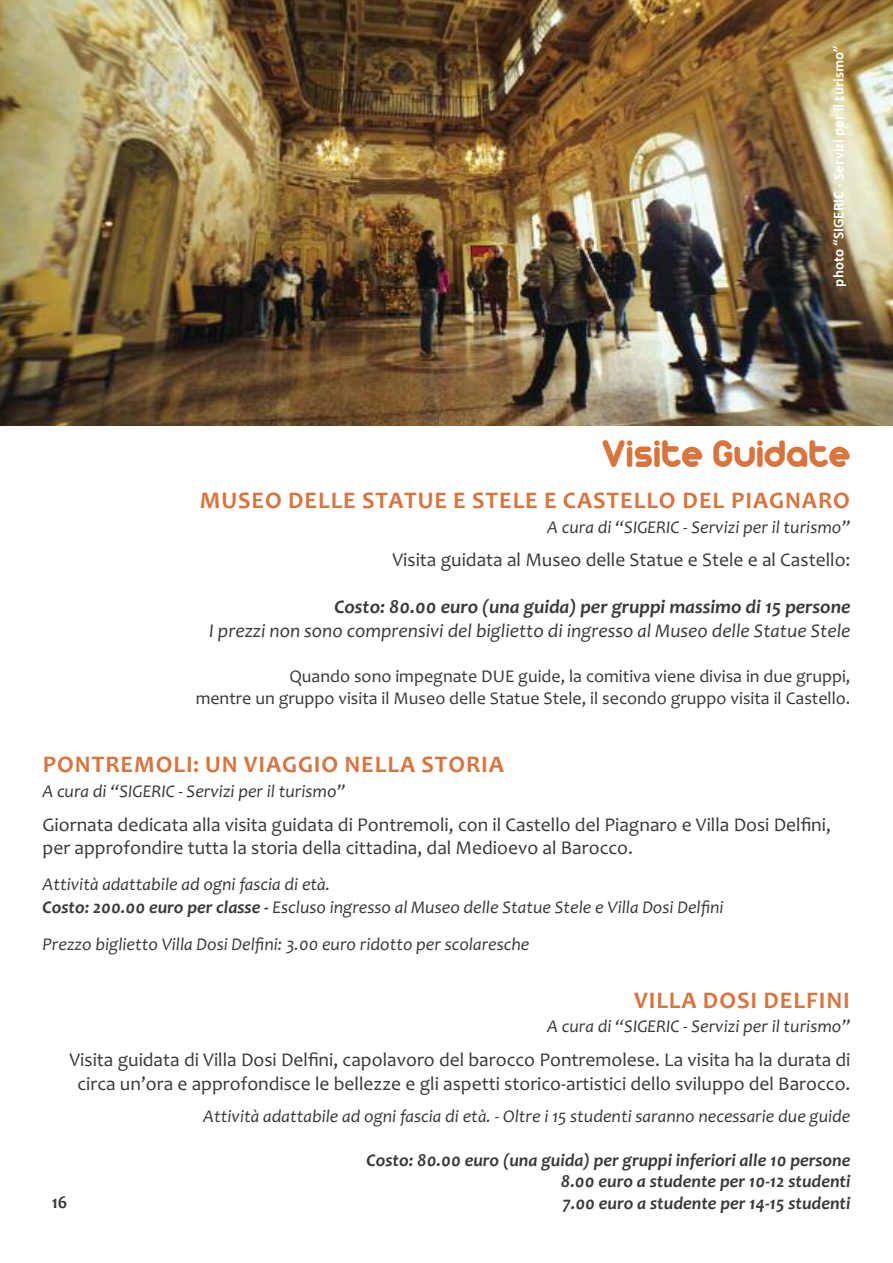
<style>
.page{position:relative;width:893px;height:1263px;background:#fff}
.page>*{position:absolute;margin:0;border:0;box-sizing:border-box;transform-origin:0 0}
.t1{font:42px "Arista";color:#d8743e}
.t2{font:700 24px "Candara";letter-spacing:.04em;color:#d8743e}
.t3{font:19.5px/23.4px "Candara";color:#39383a}
.t4{font:italic 19.5px "Candara";color:#39383a}
.t5{font:italic 700 19.5px "Candara";color:#39383a}
.t6{font:italic 18px/23.1px "Candara";color:#39383a}
.t7{font:18px/21.6px "Candara";color:#39383a;text-align:right}
.t8{font:italic 700 18px/21.6px "Candara";color:#39383a;text-align:right}
.t9{font:700 18px "Candara";color:#39383a}
.t10{font:700 15px "Calibri";color:#fefffb}
.s1{font-weight:700}
</style>
<div class="page">
<img style="left:0;top:0;width:893px;height:425px">
<p class="t10" style="left:829px;top:286px;width:242px;rotate:-90deg">photo “SIGERIC - Servizi per il turismo”</p>
<h1 class="t1" style="left:602px;top:432px;width:250px">Visite Guidate</h1>
<p class="t2" style="left:200px;top:486px;width:652px">MUSEO DELLE STATUE E STELE E CASTELLO DEL PIAGNARO</p>
<p class="t6" style="left:547px;top:515px;width:305px">A cura di “SIGERIC - Servizi per il turismo”</p>
<p class="t3" style="left:392px;top:548px;width:459px">Visita guidata al Museo delle Statue e Stele e al Castello:</p>
<p class="t5" style="left:334px;top:595px;width:517px">Costo: 80.00 euro (una guida) per gruppi massimo di 15 persone</p>
<p class="t4" style="left:209px;top:618px;width:643px">I prezzi non sono comprensivi del biglietto di ingresso al Museo delle Statue Stele</p>
<p class="t7" style="left:196px;top:665px;width:656px">Quando sono impegnate DuE guide, la comitiva viene divisa in due gruppi,<br>mentre un gruppo visita il Museo delle Statue Stele, il secondo gruppo visita il Castello.</p>
<p class="t2" style="left:43px;top:750px;width:463px">PONTREMOLI: UN VIAGGIO NELLA STORIA</p>
<p class="t6" style="left:43px;top:779px;width:305px">A cura di “SIGERIC - Servizi per il turismo”</p>
<p class="t3" style="left:43px;top:812px;width:790px">giornata dedicata alla visita guidata di Pontremoli, con il Castello del Piagnaro e Villa Dosi Delfini, per approfondire tutta la storia della cittadina, dal Medioevo al barocco.</p>
<p class="t6" style="left:43px;top:872px;width:683px">Attività adattabile ad ogni fascia di età.<br><span class="s1">Costo: 200.00 euro per classe -</span> Escluso ingresso al Museo delle Statue Stele e Villa Dosi Delfini</p>
<p class="t6" style="left:43px;top:933px;width:488px">Prezzo biglietto Villa Dosi Delfini: 3.00 euro ridotto per scolaresche</p>
<p class="t2" style="left:634px;top:986px;width:217px">VILLA DOSI DELFINI</p>
<p class="t6" style="left:547px;top:1015px;width:305px">A cura di “SIGERIC - Servizi per il turismo”</p>
<p class="t3" style="left:69px;top:1048px;width:782px;text-align:center">Visita guidata di Villa Dosi Delfini, capolavoro del barocco Pontremolese. La visita ha la durata di circa un’ora e approfondisce le bellezze e gli aspetti storico-artistici dello sviluppo del barocco.</p>
<p class="t6" style="left:203px;top:1104px;width:649px">Attività adattabile ad ogni fascia di età. - Oltre i 15 studenti saranno necessarie due guide</p>
<p class="t8" style="left:367px;top:1148px;width:485px">Costo: 80.00 euro (una guida) per gruppi inferiori alle 10 persone<br>8.00 euro a studente per 10-12 studenti</p>
<p class="t9" style="left:52px;top:1191px;width:17px">16</p>
<p class="t8" style="left:562px;top:1192px;width:290px">7.00 euro a studente per 14-15 studenti</p>
</div>
